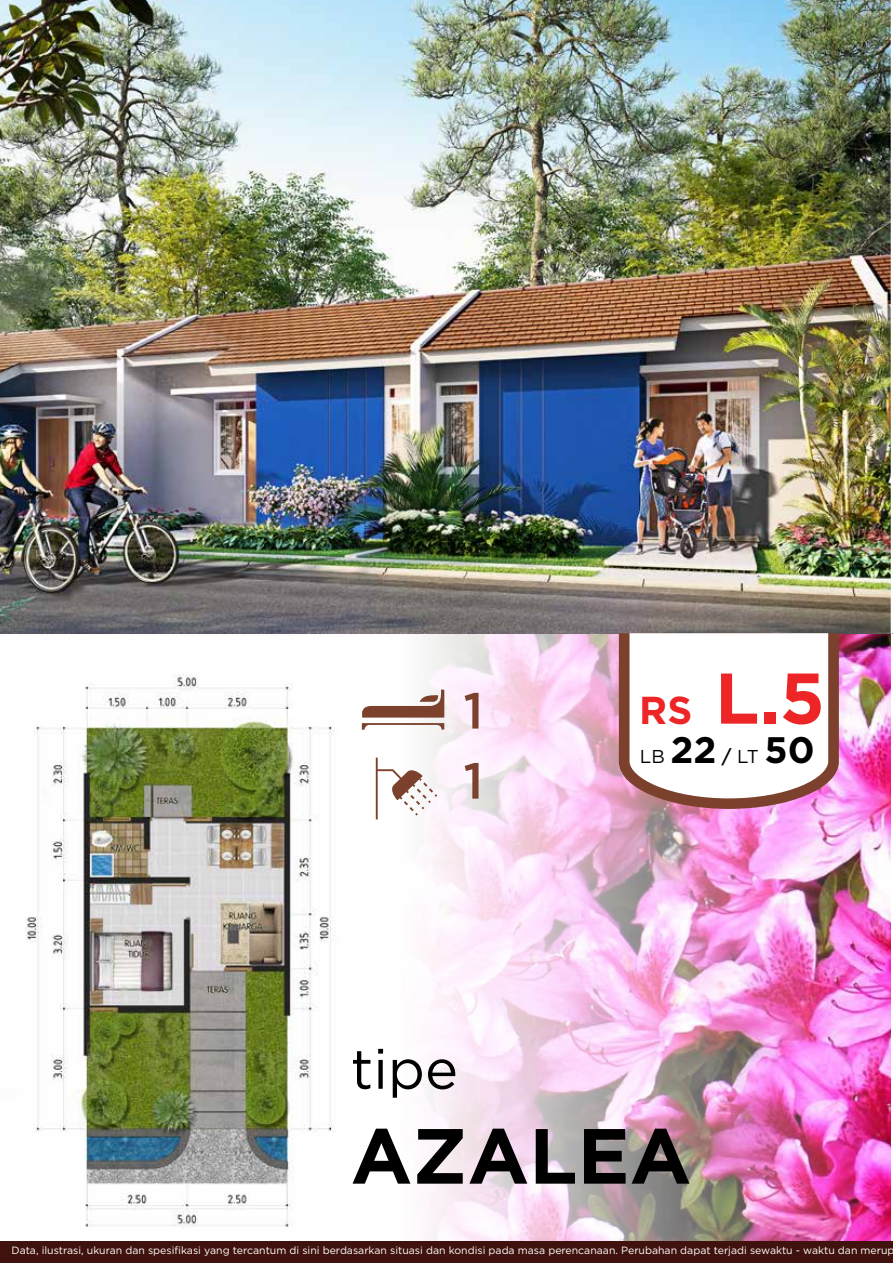
<style>
.page{position:relative;width:893px;height:1263px;background:#fff}
.page>*{position:absolute;margin:0;border:0;box-sizing:border-box;transform-origin:0 0}
.t1{font:700 78px "Gotham";color:#000}
.t2{font:700 71.55px "Gotham";color:#ee2526}
.t3{font:55.8px "Gotham";color:#000}
.t4{font:500 50.7px/70.1px "Gotham";color:#7b412d}
.t5{font:18.6px "Gotham";color:#000}
.t6{font:10.5px "Gotham";color:#fff}
.s1{font-size:38.85px}
.s2{font-weight:700;font-size:36.9px}
.s3{font-weight:500}
</style>
<div class="page">
<img style="left:396px;top:633px;width:495px;height:609px">
<img style="left:0;top:633px;width:342px;height:609px">
<img style="left:0;top:0;width:891px;height:633px">
<div style="left:0;top:1242px;width:893px;height:21px;background:#40120d"></div>
<svg style="left:362px;top:689px;width:82px;height:41px"></svg>
<svg style="left:376px;top:758px;width:61px;height:61px"></svg>
<svg style="left:619px;top:633px;width:220px;height:176px"></svg>
<h3 class="t4" style="left:463px;top:675px;width:22px">1<br>1</h3>
<h2 class="t2" style="left:639px;top:651px;width:187px"><span class="s1">RS</span> L.5</h2>
<h3 class="t5" style="left:640px;top:744px;width:176px">LB <span class="s2">22</span> <span class="s3">/</span> LT <span class="s2">50</span></h3>
<h3 class="t3" style="left:351px;top:1033px;width:109px">tipe</h3>
<h1 class="t1" style="left:351px;top:1104px;width:342px">AZALEA</h1>
<p class="t6" style="left:11px;top:1244px;width:884px">Data, ilustrasi, ukuran dan spesifikasi yang tercantum di sini berdasarkan situasi dan kondisi pada masa perencanaan. Perubahan dapat terjadi sewaktu - waktu dan merup</p>
</div>
